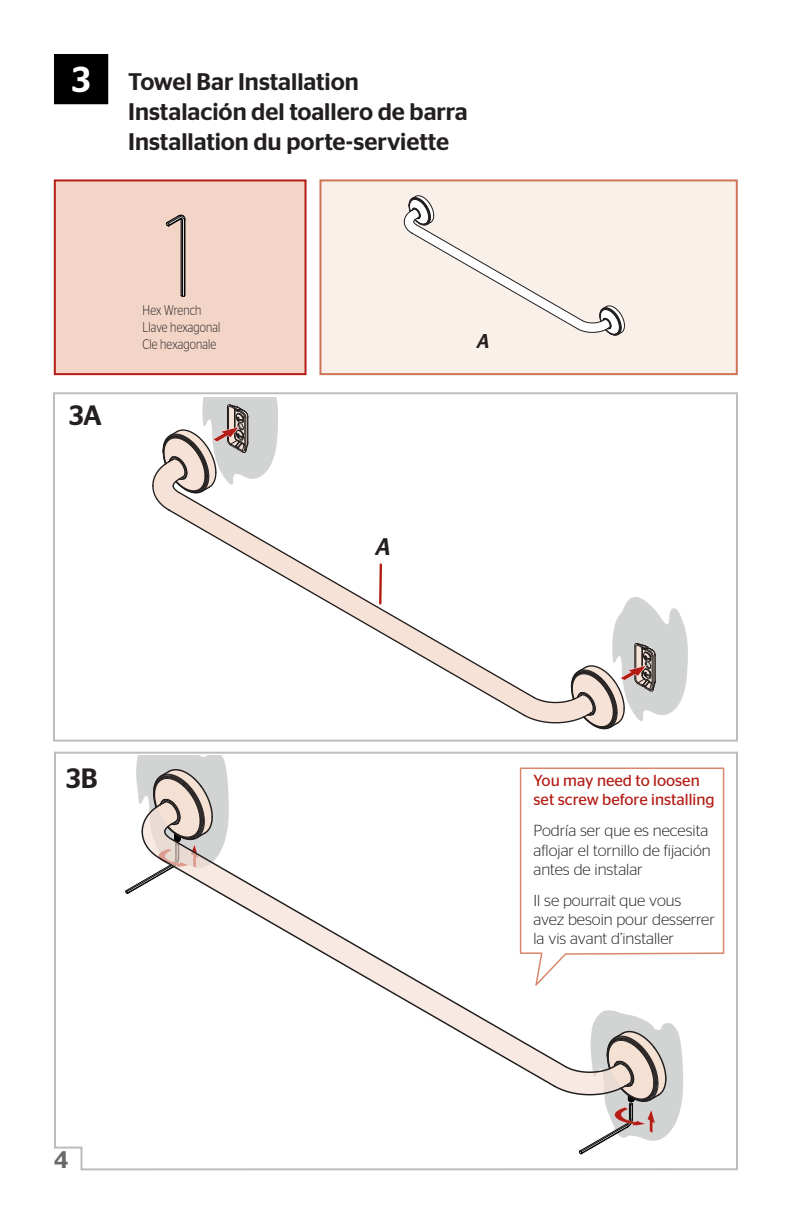
<style>
.page{position:relative;width:792px;height:1224px;background:#fff}
.page>*{position:absolute;margin:0;border:0;box-sizing:border-box;transform-origin:0 0}
.t1{font:500 36px "Stag Sans";color:#fff}
.t2{font:500 28px "Stag Sans";color:#231f20}
.t3{font:500 24px "Stag Sans";color:#231f20}
.t4{font:500 24px "Stag Sans";color:#69696c}
.t5{font:italic 500 24px "Stag Sans";color:#231f20;scale:.95 1}
.t6{font:italic 500 20px "Stag Sans";color:#231f20;scale:.95 1}
.t7{font:300 16px/19.2px "Stag Sans";color:#231f20}
.t8{font:16px/19.2px "Stag Sans";color:#b41d15}
.t9{font:300 14px "Stag Sans";letter-spacing:.01em;color:#231f20;scale:.8 1}
</style>
<div class="page">
<div style="left:54px;top:54px;width:54px;height:50px;background:#000"></div>
<div style="left:319px;top:179px;width:419px;height:196px;background:#faf0ea;border:2px solid #cf7557"></div>
<div style="left:54px;top:179px;width:253px;height:196px;background:#f3d5c7;border:2px solid #b41d15"></div>
<svg style="left:54px;top:751px;width:684px;height:420px"></svg>
<div style="left:53px;top:392px;width:685px;height:350px;border:2px solid #bcbdc0"></div>
<svg style="left:142px;top:806px;width:479px;height:289px"></svg>
<svg style="left:158px;top:895px;width:394px;height:193px"></svg>
<svg style="left:169px;top:837px;width:399px;height:232px"></svg>
<svg style="left:552px;top:1010px;width:132px;height:145px"></svg>
<svg style="left:125px;top:756px;width:104px;height:139px"></svg>
<svg style="left:177px;top:512px;width:345px;height:187px"></svg>
<svg style="left:522px;top:597px;width:166px;height:133px"></svg>
<svg style="left:152px;top:397px;width:126px;height:115px"></svg>
<svg style="left:404px;top:195px;width:221px;height:141px"></svg>
<svg style="left:375px;top:560px;width:11px;height:48px"></svg>
<hr style="left:379px;top:565px;width:3px;height:38px;background:#b41d15">
<svg style="left:165px;top:215px;width:21px;height:82px"></svg>
<svg style="left:519px;top:767px;width:206px;height:223px"></svg>
<p class="t1" style="left:72px;top:59px;width:20px">3</p>
<p class="t3" style="left:128px;top:68px;width:232px">Towel Bar Installation</p>
<p class="t3" style="left:128px;top:98px;width:341px">Instalación del toallero de barra</p>
<p class="t3" style="left:128px;top:128px;width:322px">Installation du porte-serviette</p>
<p class="t2" style="left:69px;top:399px;width:34px">3A</p>
<p class="t9" style="left:143px;top:302px;width:75px">Hex Wrench</p>
<p class="t9" style="left:143px;top:319px;width:99px">Llave hexagonal</p>
<p class="t9" style="left:143px;top:336px;width:94px">Cle hexagonale</p>
<p class="t5" style="left:376px;top:533px;width:17px">A</p>
<p class="t6" style="left:477px;top:329px;width:15px">A</p>
<p class="t2" style="left:66px;top:762px;width:33px">3B</p>
<h3 class="t4" style="left:54px;top:1146px;width:16px">4</h3>
<p class="t8" style="left:534px;top:771px;width:183px">You may need to loosen set screw before installing</p>
<p class="t7" style="left:534px;top:821px;width:179px">Podría ser que es necesita aflojar el tornillo de fijación antes de instalar</p>
<p class="t7" style="left:534px;top:891px;width:183px">Il se pourrait que vous avez besoin pour desserrer la vis avant d’installer</p>
</div>
